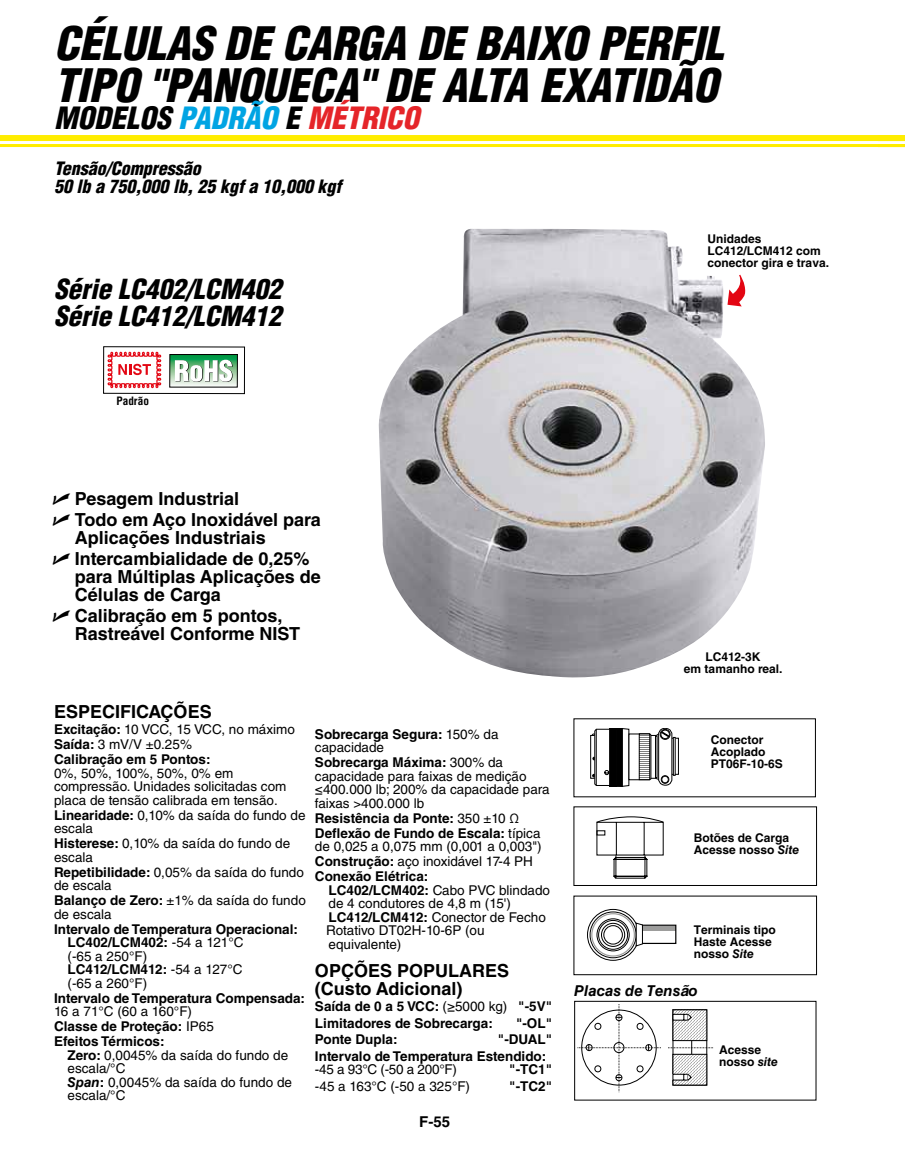
<style>
.page{position:relative;width:905px;height:1168px;background:#fff}
.page>*{position:absolute;margin:0;border:0;box-sizing:border-box;transform-origin:0 0}
.t1{font:italic 900 condensed 45px/42px "Helvetica LT Std";letter-spacing:-.005em;color:#000}
.t2{font:italic 900 condensed 30px "Helvetica LT Std";color:#00a4e3}
.t3{font:italic 900 condensed 30px "Helvetica LT Std";color:#000}
.t4{font:italic 900 condensed 30px "Helvetica LT Std";color:#e52529}
.t5{font:italic 900 condensed 27px/27px "Helvetica LT Std";color:#000}
.t6{font:700 18px/18px "Helvetica LT Std";color:#000}
.t7{font:italic 900 condensed 18px/18px "Helvetica LT Std";color:#000}
.t8{font:italic 700 15px "Helvetica LT Std";color:#000}
.t9{font:700 15px "Helvetica LT Std";color:#000}
.t10{font:13.5px/13.5px "Helvetica LT Std";color:#000}
.t11{font:700 13.5px/15px "Helvetica LT Std";color:#000}
.t12{font:700 12px/12px "Helvetica LT Std";color:#000}
.t13{font:700 condensed 11.25px "Helvetica LT Std";color:#000}
.s1{color:#000}
.s2{color:#e52529}
.s3{font-family:"Universal Newswith Comm Pi";font-weight:400}
.s4{font-weight:400}
.s5{font-weight:700}
.s6{font-weight:700;font-style:italic}
.s7{font-style:italic}
</style>
<div class="page">
<hr style="left:0;top:144px;width:904px;height:3px;background:#ffed00">
<div style="left:0;top:135px;width:904px;height:6px;background:#ffed00"></div>
<img style="left:379px;top:229px;width:386px;height:449px">
<div style="left:103px;top:346px;width:142px;height:48px;border:1px solid #000"></div>
<svg style="left:107px;top:351px;width:54px;height:38px"></svg>
<svg style="left:171px;top:356px;width:65px;height:29px"></svg>
<div style="left:169px;top:354px;width:69px;height:33px;border:1px solid #000"></div>
<svg style="left:175px;top:360px;width:58px;height:22px"></svg>
<svg style="left:674px;top:1011px;width:31px;height:28px"></svg>
<div style="left:672px;top:1009px;width:35px;height:32px;border:1px solid #000"></div>
<svg style="left:674px;top:1056px;width:31px;height:27px"></svg>
<div style="left:672px;top:1054px;width:35px;height:31px;border:1px solid #000"></div>
<svg style="left:668px;top:1040px;width:45px;height:14px"></svg>
<svg style="left:672px;top:1014px;width:19px;height:7px"></svg>
<svg style="left:672px;top:1074px;width:19px;height:7px"></svg>
<svg style="left:577px;top:1004px;width:84px;height:88px"></svg>
<div style="left:574px;top:1001px;width:242px;height:99px;border:1px solid #000"></div>
<svg style="left:590px;top:728px;width:88px;height:59px"></svg>
<svg style="left:596px;top:816px;width:67px;height:62px"></svg>
<div style="left:573px;top:806px;width:243px;height:80px;border:1px solid #000"></div>
<hr style="left:642px;top:926px;width:33px;height:4px;background:#9d9d9c">
<div style="left:636px;top:924px;width:40px;height:20px;border:1px solid #000"></div>
<div style="left:587px;top:909px;width:52px;height:51px;border:1px solid #000;border-radius:50%"></div>
<div style="left:589px;top:912px;width:47px;height:46px;border:1px solid #000;border-radius:50%"></div>
<div style="left:596px;top:918px;width:33px;height:33px;border:1px solid #000;border-radius:50%"></div>
<div style="left:598px;top:920px;width:29px;height:29px;border:1px solid #000;border-radius:50%"></div>
<div style="left:601px;top:923px;width:24px;height:23px;border:1px solid #000;border-radius:50%"></div>
<div style="left:603px;top:925px;width:19px;height:19px;border:1px solid #000;border-radius:50%"></div>
<svg style="left:635px;top:922px;width:8px;height:25px"></svg>
<div style="left:591px;top:913px;width:44px;height:43px;border:1px solid #9d9d9c;border-radius:50%"></div>
<div style="left:573px;top:896px;width:243px;height:79px;border:1px solid #000"></div>
<svg style="left:727px;top:275px;width:18px;height:31px"></svg>
<h1 class="t1" style="left:54px;top:23px;width:671px">CÉLULAS DE CARGA DE BAIXO PERFIL<br>TIPO "PANQUECA" DE ALTA EXATIDÃO</h1>
<h2 class="t3" style="left:54px;top:99px;width:40px">model</h2>
<h2 class="t2" style="left:139px;top:99px;width:222px"><span class="s1">Os</span> PADRÃO <span class="s1">E</span> <span class="s2">mÉtric</span></h2>
<h2 class="t4" style="left:402px;top:99px;width:18px">O</h2>
<h3 class="t7" style="left:54px;top:160px;width:289px">Tensão/Compressão<br>50 lb a 750,000 lb, 25 kgf a 10,000 kgf</h3>
<h3 class="t5" style="left:54px;top:275px;width:229px">Série LC402/LCM402<br>Série LC412/LCM412</h3>
<p class="t13" style="left:116px;top:394px;width:34px">Padrão</p>
<p class="t12" style="left:707px;top:233px;width:123px">Unidades<br>LC412/LCM412 com conector gira e trava.</p>
<h3 class="t6" style="left:52px;top:488px;width:270px;line-height:21px"><span class="s3">E</span> Pesagem Industrial<br><span class="s3">E</span> Todo em Aço Inoxidável para</h3>
<h3 class="t6" style="left:52px;top:527px;width:258px;line-height:21px;text-indent:22px">Aplicações Industriais<br><span class="s3">E</span> Intercambialidade de 0,25%</h3>
<h3 class="t6" style="left:75px;top:567px;width:247px">para Múltiplas Aplicações de<br>Células de Carga</h3>
<h3 class="t6" style="left:75px;top:606px;width:227px;text-indent:-22px"><span class="s3">E</span> Calibração em 5 pontos,<br>Rastreável Conforme NIST</h3>
<h3 class="t6" style="left:54px;top:702px;width:159px">ESPECIFICAÇÕES</h3>
<p class="t11" style="left:54px;top:722px;width:242px">Excitação: <span class="s4">10 VCC, 15 VCC, no máximo<br></span>Saída: <span class="s4">3 mV/V ±0.25%<br></span>Calibração em 5 Pontos:</p>
<p class="t10" style="left:54px;top:766px;width:234px">0%, 50%, 100%, 50%, 0% em compressão. Unidades solicitadas com placa de tensão calibrada em tensão.</p>
<p class="t10" style="left:54px;top:808px;width:253px"><span class="s5">Linearidade:</span> 0,10% da saída do fundo de escala</p>
<p class="t10" style="left:54px;top:837px;width:238px"><span class="s5">Histerese:</span> 0,10% da saída do fundo de escala</p>
<p class="t10" style="left:54px;top:865px;width:251px"><span class="s5">Repetibilidade:</span> 0,05% da saída do fundo de escala</p>
<p class="t10" style="left:54px;top:894px;width:253px"><span class="s5">Balanço de Zero:</span> ±1% da saída do fundo de escala</p>
<p class="t11" style="left:68px;top:922px;width:232px;line-height:13.5px;text-indent:-14px">Intervalo de Temperatura Operacional:<br>LC402/LCM402: <span class="s4">-54 a 121°C<br>(-65 a 250°F)<br></span>LC412/LCM412: <span class="s4">-54 a 127°C<br>(-65 a 260°F)</span></p>
<p class="t11" style="left:54px;top:990px;width:252px">Intervalo de Temperatura Compensada:</p>
<p class="t11" style="left:54px;top:1004px;width:161px"><span class="s4">16 a 71°C (60 a 160°F)<br></span>Classe de Proteção: <span class="s4">IP65<br></span>Efeitos Térmicos:</p>
<p class="t10" style="left:68px;top:1048px;width:226px"><span class="s5">Zero:</span> 0,0045% da saída do fundo de escala/°C<br><span class="s6">Span</span><span class="s5">:</span> 0,0045% da saída do fundo de escala/°C</p>
<p class="t11" style="left:315px;top:727px;width:185px;line-height:13.5px">Sobrecarga Segura: <span class="s4">150% da capacidade</span></p>
<p class="t10" style="left:315px;top:756px;width:236px"><span class="s5">Sobrecarga Máxima:</span> 300% da capacidade para faixas de medição ≤400.000 lb; 200% da capacidade para faixas &gt;400.000 lb</p>
<p class="t11" style="left:315px;top:810px;width:227px">Resistência da Ponte: <span class="s4">350 ±10 Ω<br></span>Deflexão de Fundo de Escala: <span class="s4">típica</span></p>
<p class="t10" style="left:315px;top:839px;width:228px;line-height:15px">de 0,025 a 0,075 mm (0,001 a 0,003")<br><span class="s5">Construção:</span> aço inoxidável 17-4 PH<br><span class="s5">Conexão Elétrica:</span></p>
<p class="t10" style="left:326px;top:883px;width:225px"><span class="s5">LC402/LCM402:</span> Cabo PVC blindado de 4 condutores de 4,8 m (15')<br><span class="s5">LC412/LCM412:</span> Conector de Fecho<br>Rotativo DT02H-10-6P (ou equivalente)</p>
<h3 class="t6" style="left:315px;top:961px;width:196px">OPÇÕES POPULARES (Custo Adicional)</h3>
<p class="t11" style="left:315px;top:998px;width:239px;line-height:16.5px">Saída de 0 a 5 VCC: <span class="s4">(≥5000 kg)</span> "-5V"<br>Limitadores de Sobrecarga:</p>
<p class="t11" style="left:516px;top:1015px;width:38px">"-OL"</p>
<p class="t11" style="left:315px;top:1031px;width:239px;line-height:16.5px;text-indent:183px">"-DUAL"<br>Intervalo de Temperatura Estendido:</p>
<p class="t10" style="left:315px;top:1062px;width:143px">-45 a 93°C (-50 a 200°F)</p>
<p class="t11" style="left:509px;top:1061px;width:44px">"-TC1"</p>
<p class="t10" style="left:315px;top:1079px;width:157px">-45 a 163°C (-50 a 325°F)</p>
<p class="t11" style="left:509px;top:1078px;width:44px">"-TC2"</p>
<p class="t11" style="left:315px;top:1031px;width:84px">Ponte Dupla:</p>
<p class="t9" style="left:419px;top:1112px;width:32px">F-55</p>
<p class="t12" style="left:684px;top:651px;width:100px;text-align:center">LC412-3K<br>em tamanho real.</p>
<p class="t12" style="left:710px;top:733px;width:74px">Conector<br>Acoplado<br>PT06F-10-6S</p>
<p class="t12" style="left:694px;top:831px;width:107px">Botões de Carga<br>Acesse nosso <span class="s7">Site</span></p>
<p class="t12" style="left:694px;top:924px;width:84px">Terminais tipo<br>Haste Acesse nosso <span class="s7">Site</span></p>
<p class="t8" style="left:574px;top:982px;width:125px">Placas de Tensão</p>
<p class="t12" style="left:719px;top:1043px;width:60px">Acesse nosso <span class="s7">site</span></p>
</div>
